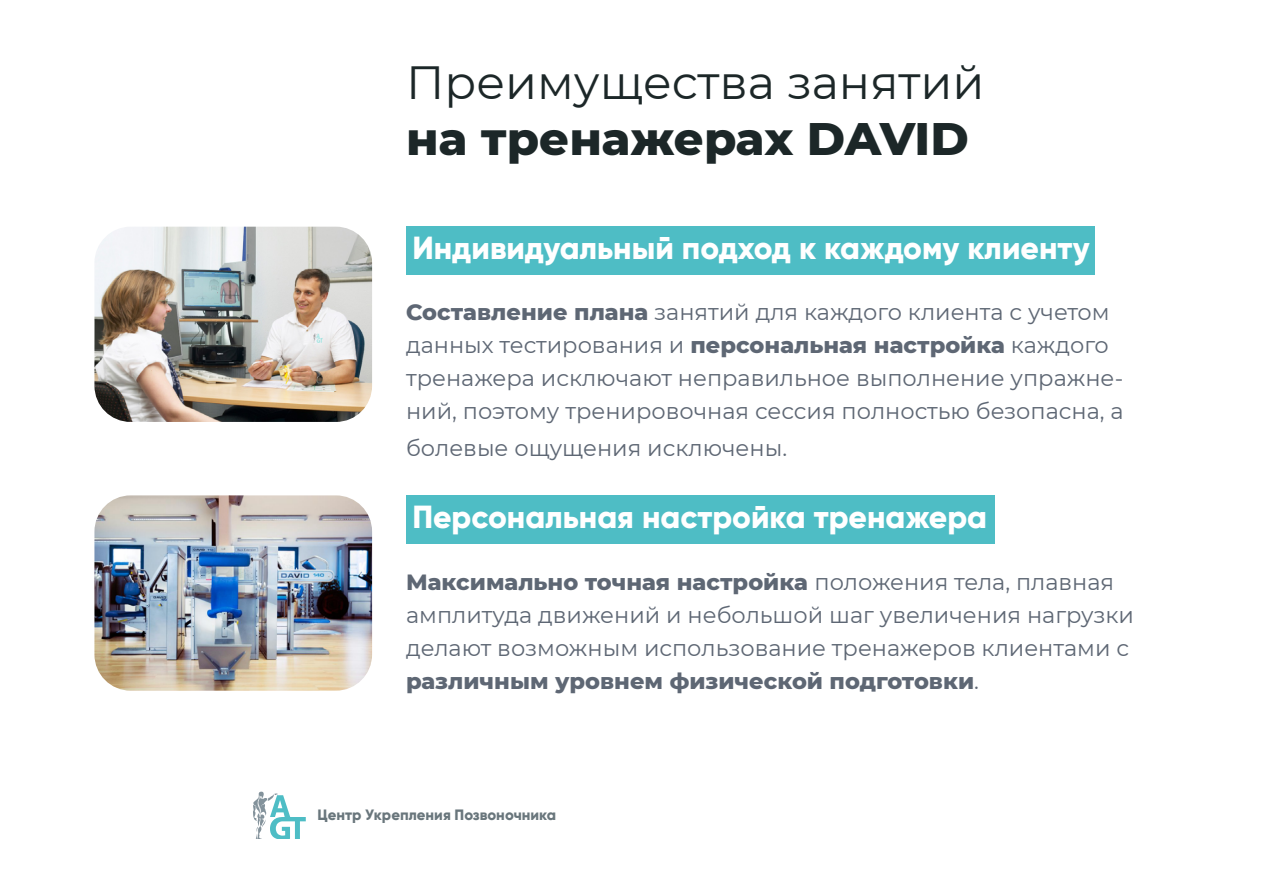
<style>
.page{position:relative;width:1263px;height:893px;background:#fff}
.page>*{position:absolute;margin:0;border:0;box-sizing:border-box;transform-origin:0 0}
.t1{font:46.5px "Montserrat";color:#1c2728}
.t2{font:800 46.5px "Montserrat";color:#1c2728}
.t3{font:800 31.95px "Gilroy";color:#fff}
.t4{font:22.5px/33px "Montserrat";color:#5e6774}
.t5{font:800 15px "Gilroy";color:#69767c}
.s1{font-weight:800}
</style>
<div class="page">
<div style="left:406px;top:227px;width:689px;height:48px;background:#4ebdc5"></div>
<div style="left:406px;top:495px;width:589px;height:49px;background:#4ebdc5"></div>
<svg style="left:253px;top:792px;width:52px;height:47px"></svg>
<img style="left:94px;top:227px;width:278px;height:195px">
<img style="left:94px;top:495px;width:278px;height:196px">
<h1 class="t1" style="left:406px;top:51px;width:580px">Преимущества занятий</h1>
<h1 class="t2" style="left:406px;top:104px;width:564px">на тренажерах DAVID</h1>
<h2 class="t3" style="left:412px;top:228px;width:679px">Индивидуальный подход к каждому клиенту</h2>
<p class="t4" style="left:406px;top:294px;width:719px"><span class="s1">Составление плана</span> занятий для каждого клиента с учетом данных тестирования и <span class="s1">персональная настройка</span> каждого тренажера исключают неправильное выполнение упражне&shy;ний, поэтому тренировочная сессия полностью безопасна, а</p>
<p class="t4" style="left:406px;top:431px;width:383px">болевые ощущения исключены.</p>
<h2 class="t3" style="left:412px;top:497px;width:576px">Персональная настройка тренажера</h2>
<p class="t4" style="left:406px;top:565px;width:729px"><span class="s1">Максимально точная настройка</span> положения тела, плавная амплитуда движений и небольшой шаг увеличения нагрузки делают возможным использование тренажеров клиентами с <span class="s1">различным уровнем физической подготовки</span>.</p>
<p class="t5" style="left:318px;top:805px;width:240px">Центр Укрепления Позвоночника</p>
</div>
